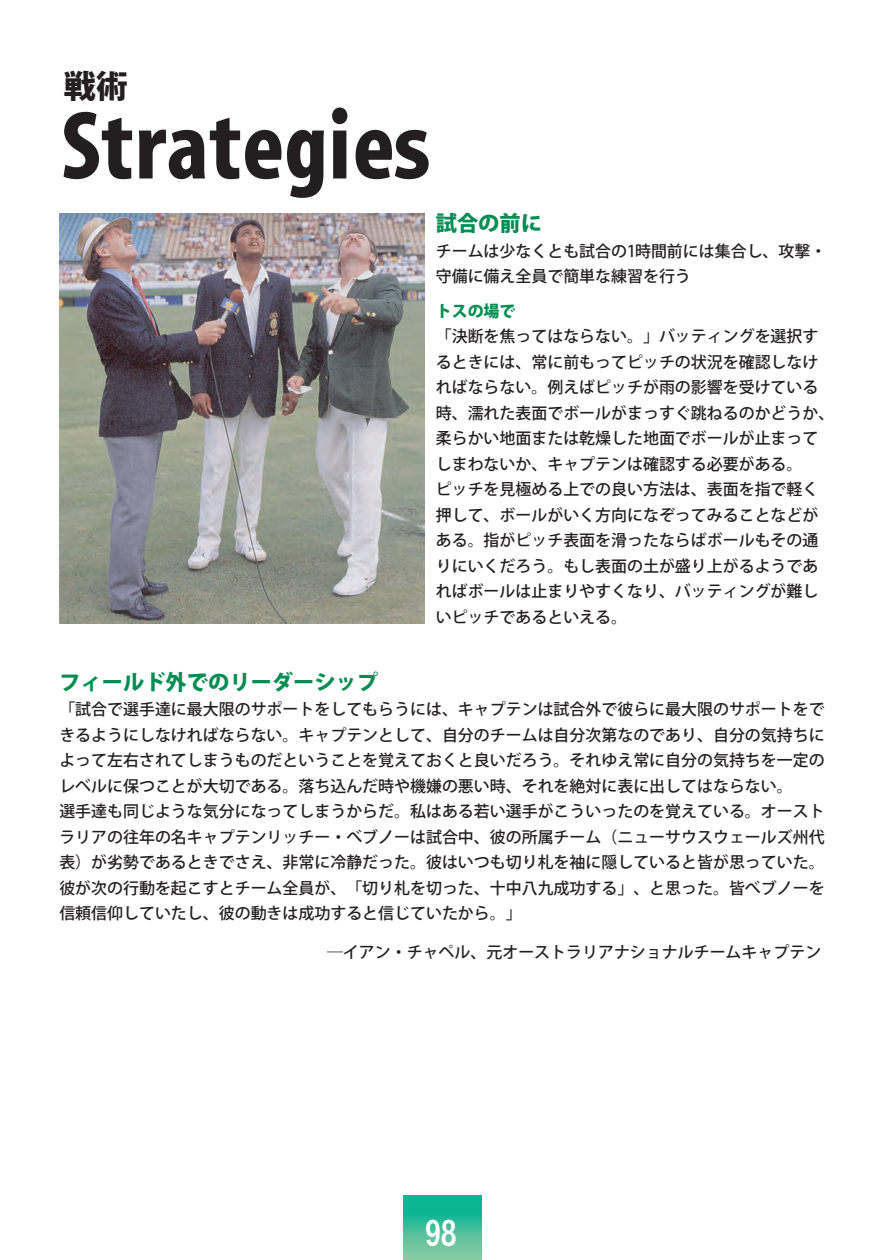
<style>
.page{position:relative;width:888px;height:1260px;background:#fff}
.page>*{position:absolute;margin:0;border:0;box-sizing:border-box;transform-origin:0 0}
.t1{font:800 85.05px "Koz Go Std";letter-spacing:-.08em;color:#231f20}
.t2{font:31.95px "Hira Kaku Pro W6";color:#fff}
.t3{font:800 31.95px "Koz Go Std";color:#231f20}
.t4{font:800 21.3px "Koz Go Pro";color:#038d53}
.t5{font:500 15.9px/25.5px "Koz Go Pro";color:#231f20}
.t6{font:800 15.9px "Koz Go Pro";color:#038d53}
</style>
<div class="page">
<svg style="left:404px;top:1195px;width:78px;height:65px;background:#3fbe9a"></svg>
<img style="left:59px;top:214px;width:366px;height:409px">
<h2 class="t3" style="left:64px;top:65px;width:65px">戦術</h2>
<h1 class="t1" style="left:60px;top:92px;width:375px">Strategies</h1>
<h3 class="t4" style="left:436px;top:210px;width:108px">試合の前に</h3>
<p class="t5" style="left:436px;top:239px;width:392px">チームは少なくとも試合の1時間前には集合し、攻撃・守備に備え全員で簡単な練習を行う</p>
<p class="t6" style="left:436px;top:301px;width:81px">トスの場で</p>
<p class="t5" style="left:436px;top:325px;width:400px">「決断を焦ってはならない。」バッティングを選択するときには、常に前もってピッチの状況を確認しなければならない。例えばピッチが雨の影響を受けている時、濡れた表面でボールがまっすぐ跳ねるのかどうか、柔らかい地面または乾燥した地面でボールが止まってしまわないか、キャプテンは確認する必要がある。<br>ピッチを見極める上での良い方法は、表面を指で軽く押して、ボールがいく方向になぞってみることなどがある。指がピッチ表面を滑ったならばボールもその通りにいくだろう。もし表面の土が盛り上がるようであればボールは止まりやすくなり、バッティングが難しいピッチであるといえる。</p>
<h3 class="t4" style="left:59px;top:668px;width:320px">フィールド外でのリーダーシップ</h3>
<p class="t5" style="left:59px;top:697px;width:767px">「試合で選手達に最大限のサポートをしてもらうには、キャプテンは試合外で彼らに最大限のサポートをできるようにしなければならない。キャプテンとして、自分のチームは自分次第なのであり、自分の気持ちによって左右されてしまうものだということを覚えておくと良いだろう。それゆえ常に自分の気持ちを一定のレベルに保つことが大切である。落ち込んだ時や機嫌の悪い時、それを絶対に表に出してはならない。<br>選手達も同じような気分になってしまうからだ。私はある若い選手がこういったのを覚えている。オーストラリアの往年の名キャプテンリッチー・べブノーは試合中、彼の所属チーム（ニューサウスウェールズ州代表）が劣勢であるときでさえ、非常に冷静だった。彼はいつも切り札を袖に隠していると皆が思っていた。彼が次の行動を起こすとチーム全員が、「切り札を切った、十中八九成功する」、と思った。皆べブノーを信頼信仰していたし、彼の動きは成功すると信じていたから。」</p>
<p class="t5" style="left:327px;top:940px;width:496px">―イアン・チャペル、元オーストラリアナショナルチームキャプテン</p>
<h2 class="t2" style="left:425px;top:1204px;width:33px">98</h2>
</div>
